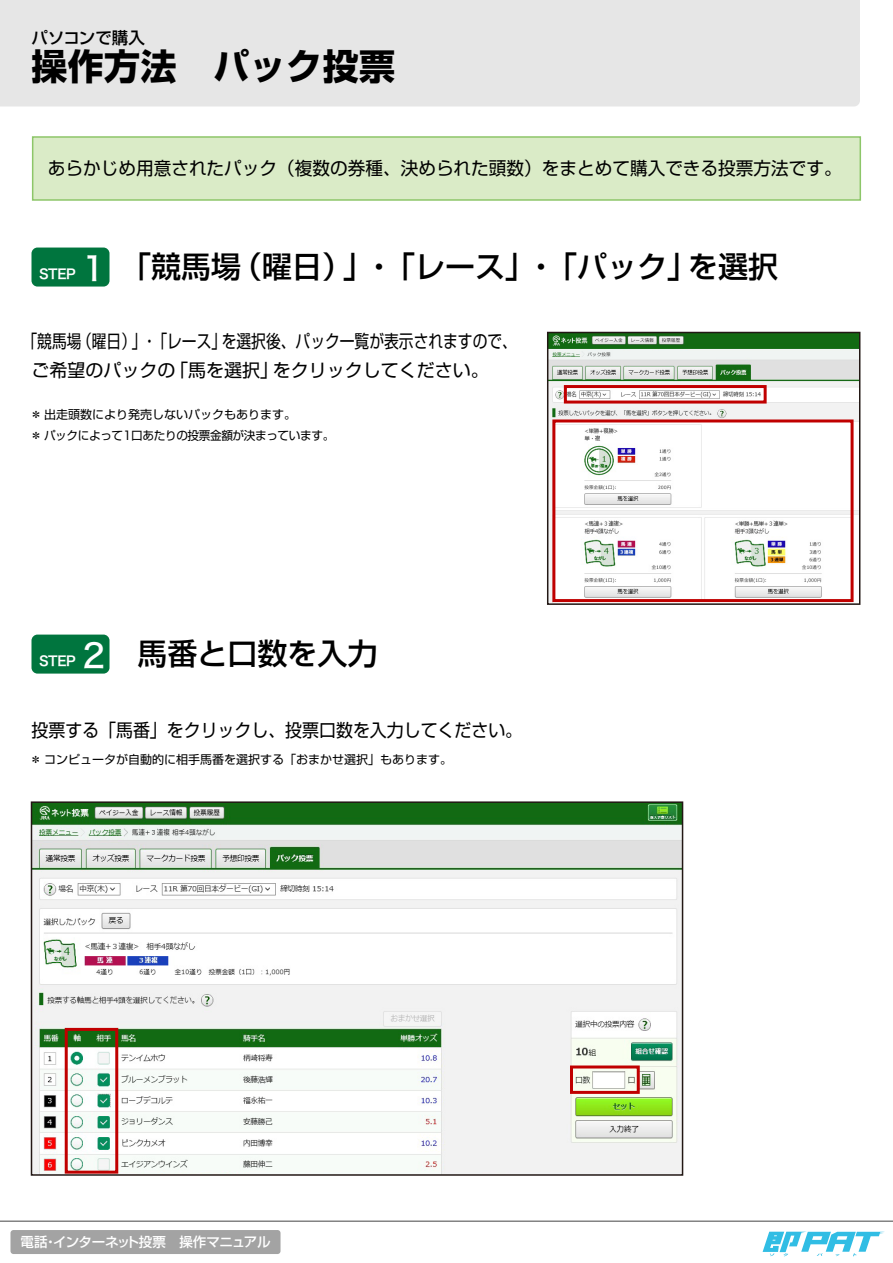
<style>
.page{position:relative;width:893px;height:1263px;background:#fff}
.page>*{position:absolute;margin:0;border:0;box-sizing:border-box;transform-origin:0 0}
.t1{font:700 36px "Shin Go Pro";letter-spacing:.01em;color:#000}
.t2{font:500 30px "Shin Go Pro";color:#000}
.t3{font:18px "Shin Go Pro";color:#000}
.t4{font:18px "Shin Go Pro";color:#000;scale:.82 1}
.t5{font:18px "Shin Go Pro";color:#000;scale:.94 1}
.t6{font:500 16.5px "Shin Go Pro";letter-spacing:-.005em;color:#000}
.t7{font:500 13.5px "Shin Go Pro";letter-spacing:-.025em;color:#fff}
.t8{font:13.5px "Hira Kaku Pro W6";letter-spacing:-.03em;color:#fff}
.t9{font:12px "Shin Go Pro";color:#000}
.t10{font:12px "Shin Go Pro";letter-spacing:-.035em;color:#000}
.s1{font-family:"Hira Kaku Std W5";font-weight:400;font-size:33px;color:#fff}
</style>
<div class="page">
<div style="left:0;top:0;width:860px;height:106px;background:#e6e6e6"></div>
<div style="left:32px;top:248px;width:78px;height:39px;background:#00753e;border-radius:6px"></div>
<div style="left:32px;top:635px;width:78px;height:39px;background:#00753e;border-radius:6px"></div>
<hr style="left:0;top:1221px;width:893px;height:1px;background:#444">
<div style="left:10px;top:1230px;width:270px;height:24px;background:#a3a3a3;border-radius:3px"></div>
<svg style="left:763px;top:1232px;width:121px;height:24px"></svg>
<div style="left:32px;top:136px;width:829px;height:65px;background:#daebc7;border:2px solid #8dc669"></div>
<img style="left:34px;top:804px;width:646px;height:369px">
<div style="left:31px;top:801px;width:652px;height:375px;border:2px solid #231815"></div>
<div style="left:65px;top:1028px;width:53px;height:145px;border:3px solid #c00000"></div>
<div style="left:570px;top:1065px;width:70px;height:29px;border:3px solid #c00000"></div>
<img style="left:550px;top:335px;width:307px;height:267px">
<div style="left:547px;top:332px;width:313px;height:273px;border:2px solid #231815"></div>
<div style="left:564px;top:385px;width:203px;height:19px;border:3px solid #c00000"></div>
<div style="left:552px;top:419px;width:302px;height:183px;border:3px solid #c00000"></div>
<p class="t6" style="left:32px;top:24px;width:115px">パソコンで購入</p>
<h1 class="t1" style="left:32px;top:37px;width:365px">操作方法　パック投票</h1>
<p class="t3" style="left:48px;top:154px;width:795px">あらかじめ用意されたパック（複数の券種、決められた頭数）をまとめて購入できる投票方法です。</p>
<p class="t8" style="left:39px;top:262px;width:38px">STEP</p>
<h2 class="t2" style="left:82px;top:242px;width:697px"><span class="s1">1</span> 「競馬場（曜日）」・「レース」・「パック」を選択</h2>
<p class="t4" style="left:22px;top:327px;width:604px">「競馬場（曜日）」・「レース」を選択後、パック一覧が表示されますので、</p>
<p class="t3" style="left:32px;top:355px;width:459px">ご希望のパックの「馬を選択」をクリックしてください。</p>
<p class="t9" style="left:30px;top:405px;width:268px">＊出走頭数により発売しないパックもあります。</p>
<p class="t10" style="left:30px;top:426px;width:306px">＊パックによって1口あたりの投票金額が決まっています。</p>
<p class="t8" style="left:39px;top:649px;width:38px">STEP</p>
<h2 class="t2" style="left:82px;top:629px;width:297px"><span class="s1">2</span> 馬番と口数を入力</h2>
<p class="t5" style="left:32px;top:715px;width:523px">投票する「馬番」をクリックし、投票口数を入力してください。</p>
<p class="t9" style="left:30px;top:750px;width:424px">＊コンピュータが自動的に相手馬番を選択する「おまかせ選択」もあります。</p>
<p class="t7" style="left:21px;top:1230px;width:251px">電話・インターネット投票　操作マニュアル</p>
</div>
